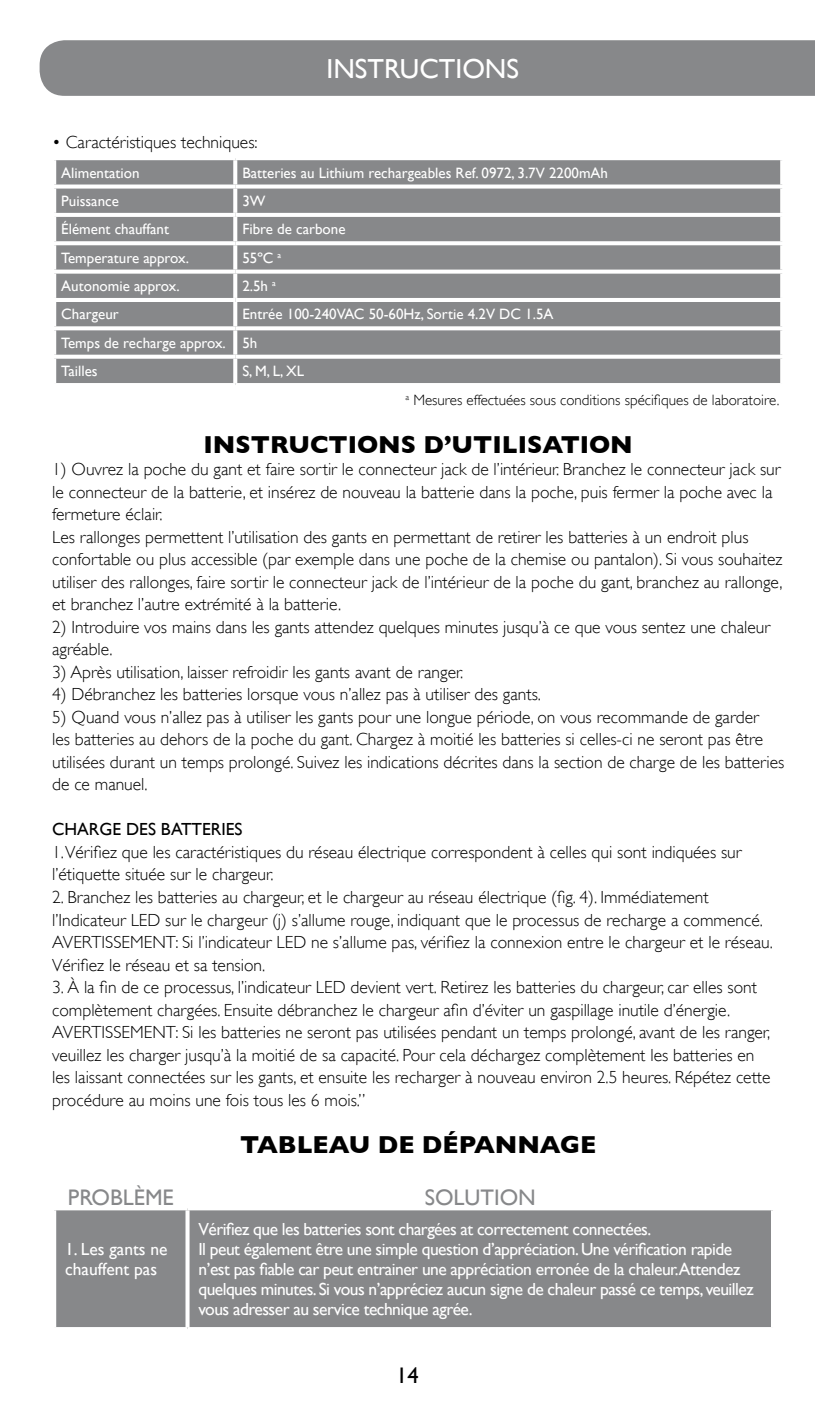
<style>
.page{position:relative;width:815px;height:1418px;background:#fff}
.page>*{position:absolute;margin:0;border:0;box-sizing:border-box;transform-origin:0 0}
.t1{font:27.5px "Gill Sans";color:#fff}
.t2{font:700 25px "Gill Sans";color:#000}
.t3{font:22.5px "Gill Sans";color:#87888a}
.t4{font:22.5px "Gill Sans";color:#000}
.t5{font:300 17.5px/22.5px "Gill Sans";color:#000}
.t6{font:17.5px/20px "Gill Sans";letter-spacing:-.03em;color:#fff}
.t7{font:17.5px/20px "Gill Sans";color:#fff}
.t8{font:17.5px "Gill Sans";color:#000}
.t9{font:15px/28.2px "Gill Sans";color:#fff}
.t10{font:300 15px "Gill Sans";color:#000}
</style>
<div class="page">
<div style="left:40px;top:40px;width:775px;height:56px;background:#87888a"></div>
<div style="left:56px;top:160px;width:724px;height:223px;background:#87888a"></div>
<svg style="left:233px;top:188px;width:4px;height:25px"></svg>
<svg style="left:780px;top:188px;width:2px;height:25px"></svg>
<hr style="left:52px;top:213px;width:183px;height:4px;background:#fff">
<hr style="left:235px;top:213px;width:549px;height:4px;background:#fff">
<svg style="left:233px;top:217px;width:4px;height:24px"></svg>
<svg style="left:780px;top:217px;width:1px;height:24px"></svg>
<svg style="left:54px;top:241px;width:181px;height:4px"></svg>
<svg style="left:235px;top:241px;width:547px;height:4px"></svg>
<svg style="left:233px;top:245px;width:4px;height:24px"></svg>
<svg style="left:780px;top:245px;width:2px;height:24px"></svg>
<div style="left:52px;top:269px;width:183px;height:5px;background:#fff"></div>
<div style="left:235px;top:269px;width:549px;height:5px;background:#fff"></div>
<svg style="left:233px;top:274px;width:4px;height:24px"></svg>
<svg style="left:780px;top:274px;width:1px;height:24px"></svg>
<hr style="left:52px;top:298px;width:183px;height:4px;background:#fff">
<hr style="left:235px;top:298px;width:549px;height:4px;background:#fff">
<svg style="left:233px;top:302px;width:4px;height:24px"></svg>
<svg style="left:780px;top:302px;width:1px;height:24px"></svg>
<svg style="left:54px;top:326px;width:181px;height:4px"></svg>
<svg style="left:235px;top:326px;width:547px;height:4px"></svg>
<svg style="left:233px;top:330px;width:4px;height:25px"></svg>
<svg style="left:780px;top:330px;width:2px;height:25px"></svg>
<svg style="left:54px;top:355px;width:181px;height:4px"></svg>
<svg style="left:235px;top:355px;width:547px;height:4px"></svg>
<svg style="left:233px;top:359px;width:4px;height:24px"></svg>
<svg style="left:780px;top:359px;width:1px;height:24px"></svg>
<svg style="left:233px;top:160px;width:4px;height:24px"></svg>
<svg style="left:780px;top:160px;width:2px;height:24px"></svg>
<svg style="left:54px;top:184px;width:181px;height:4px"></svg>
<svg style="left:235px;top:184px;width:547px;height:4px"></svg>
<div style="left:56px;top:1210px;width:715px;height:116px;background:#87888a"></div>
<div style="left:185px;top:1210px;width:5px;height:116px;background:#fff"></div>
<svg style="left:56px;top:1326px;width:132px;height:3px"></svg>
<svg style="left:189px;top:1326px;width:582px;height:1px"></svg>
<h1 class="t1" style="left:327px;top:52px;width:194px">INSTRUCTIONS</h1>
<p class="t5" style="left:52px;top:131px;width:207px">• Caractéristiques techniques:</p>
<p class="t9" style="left:61px;top:158px;width:80px">Alimentation</p>
<p class="t9" style="left:242px;top:158px;width:367px">Batteries au Lithium rechargeables Ref. 0972, 3.7V 2200mAh</p>
<p class="t9" style="left:61px;top:186px;width:59px">Puissance</p>
<p class="t9" style="left:242px;top:186px;width:25px">3W</p>
<p class="t9" style="left:61px;top:215px;width:109px">Élément chauffant</p>
<p class="t9" style="left:242px;top:215px;width:105px">Fibre de carbone</p>
<p class="t9" style="left:61px;top:243px;width:129px">Temperature approx.</p>
<p class="t9" style="left:242px;top:243px;width:40px">55ºC <sup>a</sup></p>
<p class="t9" style="left:61px;top:272px;width:120px">Autonomie approx.</p>
<p class="t9" style="left:242px;top:272px;width:35px">2.5h <sup>a</sup></p>
<p class="t9" style="left:61px;top:300px;width:59px">Chargeur</p>
<p class="t9" style="left:61px;top:300px;width:494px;text-indent:181px">Entrée 100-240VAC 50-60Hz, Sortie 4.2V DC 1.5A<br>Temps de recharge approx. 5h<br>Tailles</p>
<p class="t9" style="left:242px;top:357px;width:63px">S, M, L, XL</p>
<p class="t10" style="left:406px;top:391px;width:375px"><sup>a</sup> Mesures effectuées sous conditions spécifiques de laboratoire.</p>
<h2 class="t2" style="left:204px;top:429px;width:431px">INSTRUCTIONS D’UTILISATION</h2>
<p class="t5" style="left:52px;top:458px;width:732px">1) Ouvrez la poche du gant et faire sortir le connecteur jack de l’intérieur. Branchez le connecteur jack sur le connecteur de la batterie, et insérez de nouveau la batterie dans la poche, puis fermer la poche avec la fermeture éclair.<br>Les rallonges permettent l’utilisation des gants en permettant de retirer les batteries à un endroit plus confortable ou plus accessible (par exemple dans une poche de la chemise ou pantalon). Si vous souhaitez utiliser des rallonges, faire sortir le connecteur jack de l’intérieur de la poche du gant, branchez au rallonge, et branchez l’autre extrémité à la batterie.</p>
<p class="t5" style="left:52px;top:615px;width:720px">2) Introduire vos mains dans les gants attendez quelques minutes jusqu’à ce que vous sentez une chaleur agréable.</p>
<p class="t5" style="left:52px;top:660px;width:413px">3) Après utilisation, laisser refroidir les gants avant de ranger.</p>
<p class="t5" style="left:52px;top:683px;width:490px">4) Débranchez les batteries lorsque vous n’allez pas à utiliser des gants.</p>
<p class="t5" style="left:52px;top:705px;width:734px">5) Quand vous n’allez pas à utiliser les gants pour une longue période, on vous recommande de garder<br>les batteries au dehors de la poche du gant. Chargez à moitié les batteries si celles-ci ne seront pas être utilisées durant un temps prolongé. Suivez les indications décrites dans la section de charge de les batteries de ce manuel.</p>
<p class="t8" style="left:52px;top:819px;width:192px">CHARGE DES BATTERIES</p>
<p class="t5" style="left:52px;top:840px;width:691px">1.Vérifiez que les caractéristiques du réseau électrique correspondent à celles qui sont indiquées sur l’étiquette située sur le chargeur.</p>
<p class="t5" style="left:52px;top:885px;width:722px">2. Branchez les batteries au chargeur, et le chargeur au réseau électrique (fig. 4). Immédiatement l’Indicateur LED sur le chargeur (j) s’allume rouge, indiquant que le processus de recharge a commencé.<br>AVERTISSEMENT: Si l’indicateur LED ne s’allume pas, vérifiez la connexion entre le chargeur et le réseau.<br>Vérifiez le réseau et sa tension.</p>
<p class="t5" style="left:52px;top:976px;width:720px">3. À la fin de ce processus, l’indicateur LED devient vert. Retirez les batteries du chargeur, car elles sont complètement chargées. Ensuite débranchez le chargeur afin d’éviter un gaspillage inutile d’énergie.<br>AVERTISSEMENT: Si les batteries ne seront pas utilisées pendant un temps prolongé, avant de les ranger, veuillez les charger jusqu’à la moitié de sa capacité. Pour cela déchargez complètement les batteries en les laissant connectées sur les gants, et ensuite les recharger à nouveau environ 2.5 heures. Répétez cette procédure au moins une fois tous les 6 mois.”</p>
<h2 class="t2" style="left:240px;top:1129px;width:358px">TABLEAU DE DÉPANNAGE</h2>
<p class="t3" style="left:68px;top:1183px;width:107px">PROBLÈME</p>
<p class="t3" style="left:425px;top:1183px;width:113px">SOLUTION</p>
<p class="t7" style="left:65px;top:1238px;width:104px">1. Les gants ne chauffent pas</p>
<p class="t6" style="left:198px;top:1218px;width:557px">Vérifiez que les batteries sont chargées at correctement connectées.<br>Il peut également être une simple question d’appréciation.Une vérification rapide n’est pas fiable car peut entrainer une appréciation erronée de la chaleur.Attendez quelques minutes. Si vous n’appréciez aucun signe de chaleur passé ce temps, veuillez vous adresser au service technique agrée.</p>
<p class="t4" style="left:396px;top:1361px;width:24px">14</p>
</div>
